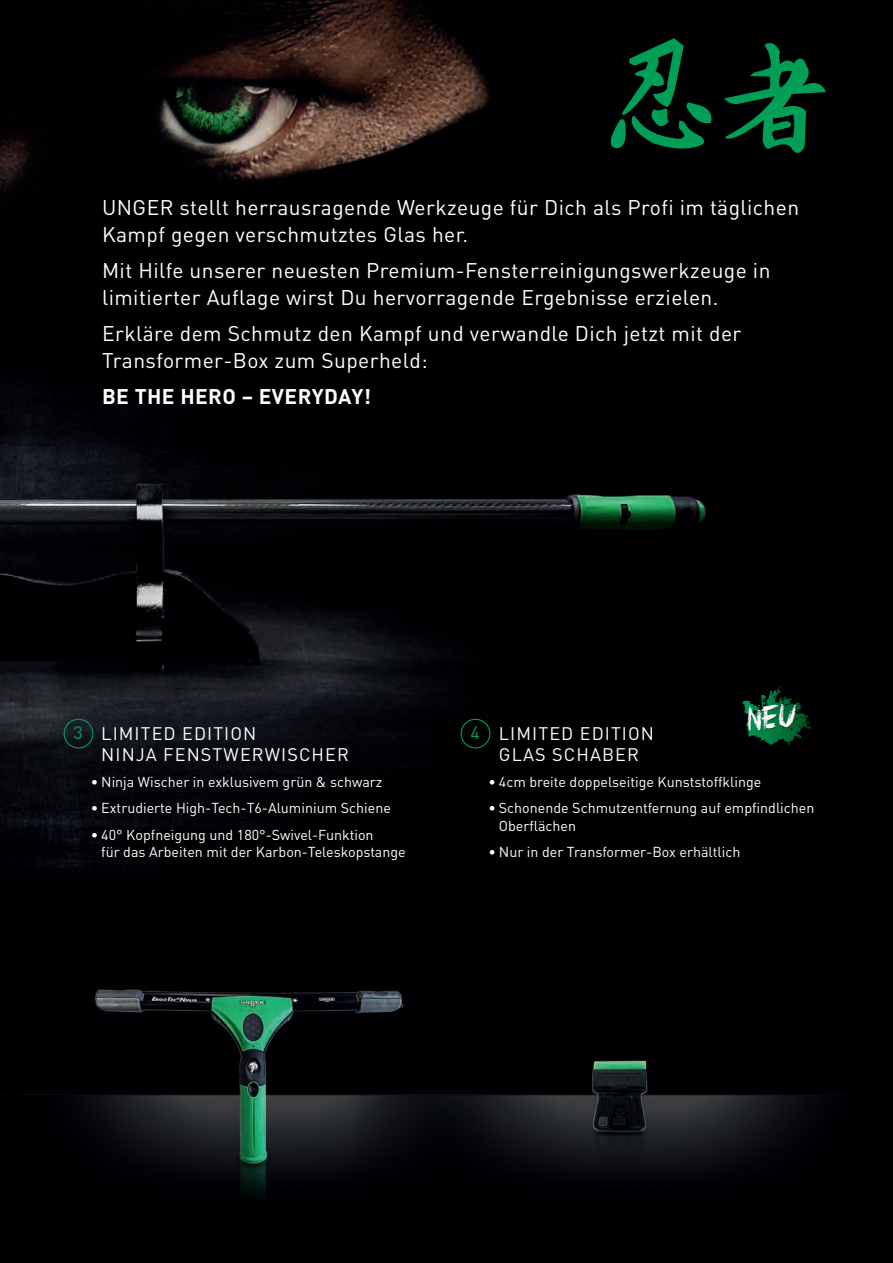
<style>
.page{position:relative;width:893px;height:1263px;background:#fff}
.page>*{position:absolute;margin:0;border:0;box-sizing:border-box;transform-origin:0 0}
.t1{font:21px/27px "DIN Pro";letter-spacing:.02em;color:#fff}
.t2{font:700 21px "DIN Pro";letter-spacing:.02em;color:#fff}
.t3{font:18px/21.6px "DIN Pro";letter-spacing:.06em;color:#fff}
.t4{font:18px "DIN Pro";color:#009e57}
.t5{font:14.25px/17.1px "DIN Pro";color:#fff}
</style>
<div class="page">
<img style="left:0;top:48px;width:893px;height:911px">
<img style="left:0;top:0;width:700px;height:463px">
<img style="left:285px;top:959px;width:62px;height:304px">
<img style="left:0;top:880px;width:285px;height:383px">
<img style="left:347px;top:959px;width:546px;height:304px">
<svg style="left:724px;top:43px;width:102px;height:110px;background:#00341e"></svg>
<svg style="left:606px;top:38px;width:106px;height:111px;background:#00301c"></svg>
<div style="left:64px;top:719px;width:29px;height:29px;border:1px solid #009e57;border-radius:50%"></div>
<div style="left:461px;top:719px;width:29px;height:29px;border:1px solid #009e57;border-radius:50%"></div>
<svg style="left:742px;top:687px;width:57px;height:45px;background:#024526"></svg>
<p class="t1" style="left:102px;top:193px;width:699px">UNGER stellt herrausragende Werkzeuge für Dich als Profi im täglichen<br>Kampf gegen verschmutztes Glas her.</p>
<p class="t1" style="left:102px;top:256px;width:670px">Mit Hilfe unserer neuesten Premium-Fensterreinigungswerkzeuge in limitierter Auflage wirst Du hervorragende Ergebnisse erzielen.</p>
<p class="t1" style="left:102px;top:319px;width:641px">Erkläre dem Schmutz den Kampf und verwandle Dich jetzt mit der<br>Transformer-Box zum Superheld:</p>
<p class="t2" style="left:102px;top:382px;width:271px">BE THE HERO – EVERYDAY!</p>
<p class="t4" style="left:74px;top:720px;width:11px">3</p>
<p class="t3" style="left:499px;top:721px;width:157px">LIMITED EDITION<br>GLAS SCHABER</p>
<p class="t5" style="left:488px;top:773px;width:274px">• 4cm breite doppelseitige Kunststoffklinge</p>
<p class="t5" style="left:499px;top:799px;width:317px;text-indent:-11px">• Schonende Schmutzentfernung auf empfindlichen<br>Oberflächen</p>
<p class="t5" style="left:488px;top:842px;width:253px">• Nur in der Transformer-Box erhältlich</p>
<p class="t4" style="left:471px;top:720px;width:11px">4</p>
<p class="t3" style="left:101px;top:721px;width:249px">LIMITED EDITION<br>NINJA FENSTWERWISCHER</p>
<p class="t5" style="left:91px;top:773px;width:293px">• Ninja Wischer in exklusivem grün &amp; schwarz</p>
<p class="t5" style="left:91px;top:799px;width:302px">• Extrudierte High-Tech-T6-Aluminium Schiene</p>
<p class="t5" style="left:101px;top:825px;width:306px;text-indent:-11px">• 40° Kopfneigung und 180°-Swivel-Funktion<br>für das Arbeiten mit der Karbon-Teleskopstange</p>
</div>
